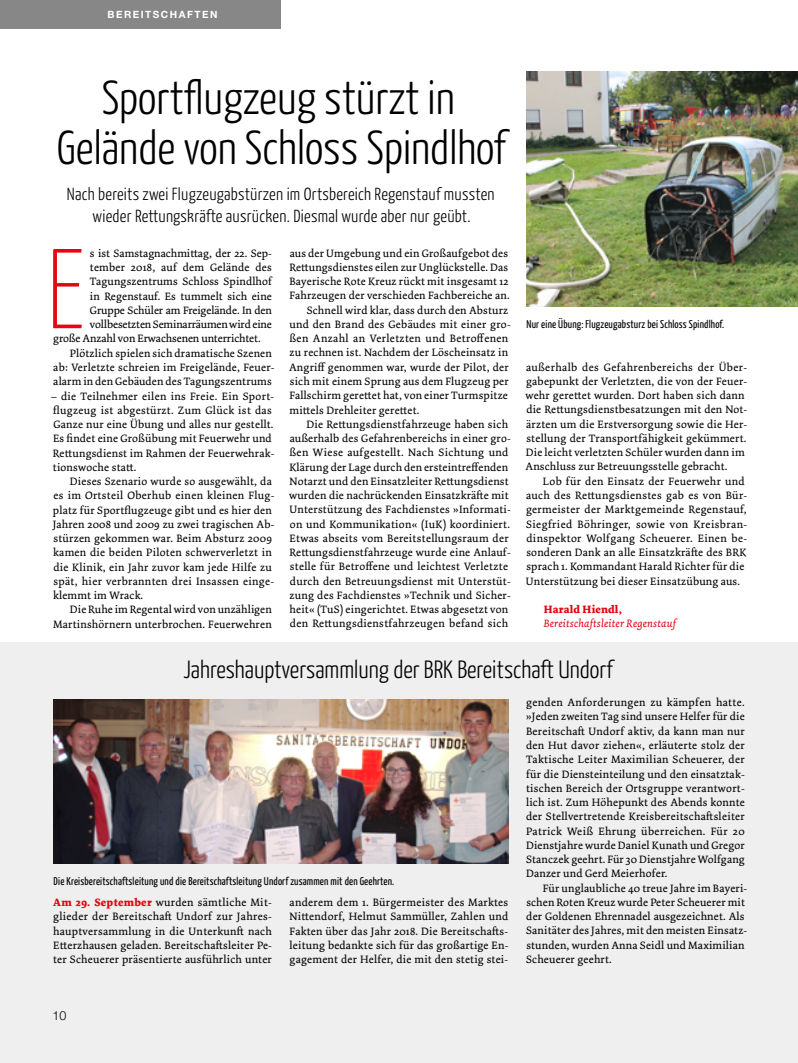
<style>
.page{position:relative;width:798px;height:1063px;background:#fff}
.page>*{position:absolute;margin:0;border:0;box-sizing:border-box;transform-origin:0 0}
.t1{font:100 113.12px "Yanone Kaffeesatz";color:#e30613}
.t2{font:300 47.5px/49.9px "Yanone Kaffeesatz";color:#000;text-align:center}
.t3{font:300 25px "Yanone Kaffeesatz";color:#000}
.t4{font:300 17.5px/22.5px "Yanone Kaffeesatz";letter-spacing:.015em;color:#000;text-align:center}
.t5{font:300 12.5px "Helvetica Neue LT Std";color:#000}
.t6{font:11.25px/14.2px "Dolly Pro";letter-spacing:.015em;color:#000}
.t7{font:11.25px "Yanone Kaffeesatz";letter-spacing:.015em;color:#000}
.t8{font:11.25px "Dolly Pro";letter-spacing:-.01em;color:#000}
.t9{font:11.25px "Dolly Pro";letter-spacing:-.015em;color:#000}
.t10{font:italic 11.25px "Dolly Pro";letter-spacing:.015em;color:#e30613}
.t11{font:700 11.25px "Dolly Pro";letter-spacing:.015em;color:#e30613}
.t12{font:700 10px "Helvetica Neue LT Std";letter-spacing:.15em;color:#fff}
.s1{font-weight:700;color:#e30613}
</style>
<div class="page">
<div style="left:0;top:642px;width:797px;height:421px;background:#efefef"></div>
<div style="left:0;top:0;width:281px;height:29px;background:#878787"></div>
<img style="left:53px;top:699px;width:455px;height:164px">
<img style="left:526px;top:71px;width:271px;height:236px">
<p class="t12" style="left:107px;top:8px;width:111px">BEREITSCHAFTEN</p>
<h2 class="t2" style="left:57px;top:71px;width:450px">Sportflugzeug stürzt in<br>Gelände von Schloss Spindlhof</h2>
<h3 class="t4" style="left:67px;top:182px;width:429px">Nach bereits zwei Flugzeugabstürzen im Ortsbereich Regenstauf mussten wieder Rettungskräfte ausrücken. Diesmal wurde aber nur geübt.</h3>
<h1 class="t1" style="left:46px;top:220px;width:41px">E</h1>
<p class="t6" style="left:90px;top:246px;width:183px">s ist Samstagnachmittag, der 22. Sep-</p>
<p class="t6" style="left:289px;top:246px;width:220px">aus der Umgebung und ein Großaufgebot des</p>
<p class="t6" style="left:289px;top:260px;width:220px">Rettungsdienstes eilen zur Unglückstelle. Das</p>
<p class="t6" style="left:289px;top:274px;width:221px">Bayerische Rote Kreuz rückt mit insgesamt 12</p>
<p class="t6" style="left:289px;top:289px;width:222px">Fahrzeugen der verschieden Fachbereiche an.</p>
<p class="t6" style="left:306px;top:303px;width:203px">Schnell wird klar, dass durch den Absturz</p>
<p class="t6" style="left:289px;top:317px;width:223px">und den Brand des Gebäudes mit einer gro-</p>
<p class="t6" style="left:289px;top:331px;width:220px">ßen Anzahl an Verletzten und Betroffenen</p>
<p class="t6" style="left:289px;top:346px;width:220px">zu rechnen ist. Nachdem der Löscheinsatz in</p>
<p class="t6" style="left:289px;top:360px;width:221px">Angriff genommen war, wurde der Pilot, der</p>
<p class="t6" style="left:290px;top:374px;width:220px">sich mit einem Sprung aus dem Flugzeug per</p>
<p class="t6" style="left:289px;top:388px;width:220px">Fallschirm gerettet hat, von einer Turmspitze</p>
<p class="t6" style="left:289px;top:403px;width:131px">mittels Drehleiter gerettet.</p>
<p class="t6" style="left:306px;top:417px;width:203px">Die Rettungsdienstfahrzeuge haben sich</p>
<p class="t6" style="left:289px;top:431px;width:222px">außerhalb des Gefahrenbereichs in einer gro-</p>
<p class="t6" style="left:289px;top:446px;width:220px">ßen Wiese aufgestellt. Nach Sichtung und</p>
<p class="t6" style="left:289px;top:460px;width:220px">Klärung der Lage durch den ersteintreffenden</p>
<p class="t6" style="left:289px;top:474px;width:221px">Notarzt und den Einsatzleiter Rettungsdienst</p>
<p class="t6" style="left:289px;top:488px;width:221px">wurden die nachrückenden Einsatzkräfte mit</p>
<p class="t6" style="left:289px;top:503px;width:223px">Unterstützung des Fachdienstes »Informati-</p>
<p class="t6" style="left:290px;top:517px;width:221px">on und Kommunikation« (IuK) koordiniert.</p>
<p class="t6" style="left:289px;top:531px;width:220px">Etwas abseits vom Bereitstellungsraum der</p>
<p class="t6" style="left:289px;top:545px;width:223px">Rettungsdienstfahrzeuge wurde eine Anlauf-</p>
<p class="t6" style="left:290px;top:560px;width:219px">stelle für Betroffene und leichtest Verletzte</p>
<p class="t6" style="left:290px;top:574px;width:222px">durch den Betreuungsdienst mit Unterstüt-</p>
<p class="t6" style="left:289px;top:588px;width:223px">zung des Fachdienstes »Technik und Sicher-</p>
<p class="t6" style="left:289px;top:602px;width:220px">heit« (TuS) eingerichtet. Etwas abgesetzt von</p>
<p class="t6" style="left:290px;top:617px;width:220px">den Rettungsdienstfahrzeugen befand sich</p>
<p class="t6" style="left:90px;top:260px;width:183px">tember 2018, auf dem Gelände des</p>
<p class="t6" style="left:90px;top:275px;width:183px">Tagungszentrums Schloss Spindlhof</p>
<p class="t6" style="left:90px;top:289px;width:183px">in Regenstauf. Es tummelt sich eine</p>
<p class="t8" style="left:90px;top:303px;width:183px">Gruppe Schüler am Freigelände. In den</p>
<p class="t9" style="left:90px;top:317px;width:183px">vollbesetzten Seminarräumen wird eine</p>
<p class="t8" style="left:53px;top:332px;width:209px">große Anzahl von Erwachsenen unterrichtet.</p>
<p class="t6" style="left:70px;top:346px;width:203px">Plötzlich spielen sich dramatische Szenen</p>
<p class="t6" style="left:53px;top:360px;width:223px">ab: Verletzte schreien im Freigelände, Feuer-</p>
<p class="t6" style="left:53px;top:374px;width:220px">alarm in den Gebäuden des Tagungszentrums</p>
<p class="t6" style="left:51px;top:389px;width:225px">– die Teilnehmer eilen ins Freie. Ein Sport&shy;flugzeug ist abgestürzt. Zum Glück ist das Ganze nur eine Übung und alles nur gestellt.<br>Es findet eine Großübung mit Feuerwehr und Rettungsdienst im Rahmen der Feuerwehrak&shy;tionswoche statt.</p>
<p class="t6" style="left:53px;top:474px;width:223px;text-indent:17px">Dieses Szenario wurde so ausgewählt, da es im Ortsteil Oberhub einen kleinen Flug&shy;platz für Sportflugzeuge gibt und es hier den Jahren 2008 und 2009 zu zwei tragischen Ab&shy;stürzen gekommen war. Beim Absturz 2009 kamen die beiden Piloten schwerverletzt in die Klinik, ein Jahr zuvor kam jede Hilfe zu spät, hier verbrannten drei Insassen einge&shy;klemmt im Wrack.</p>
<p class="t6" style="left:53px;top:603px;width:220px;text-align:right">Die Ruhe im Regental wird von unzähligen<br>Martinshörnern unterbrochen. Feuerwehren</p>
<p class="t7" style="left:526px;top:317px;width:199px">Nur eine Übung: Flugzeugabsturz bei Schloss Spindlhof.</p>
<p class="t6" style="left:525px;top:360px;width:223px">außerhalb des Gefahrenbereichs der Über&shy;gabepunkt der Verletzten, die von der Feuer&shy;wehr gerettet wurden. Dort haben sich dann die Rettungsdienstbesatzungen mit den Not&shy;ärzten um die Erstversorgung sowie die Her&shy;stellung der Transportfähigkeit gekümmert.<br>Die leicht verletzten Schüler wurden dann im Anschluss zur Betreuungsstelle gebracht.</p>
<p class="t6" style="left:525px;top:474px;width:223px;text-indent:17px">Lob für den Einsatz der Feuerwehr und auch des Rettungsdienstes gab es von Bür&shy;germeister der Marktgemeinde Regenstauf, Siegfried Böhringer, sowie von Kreisbran&shy;dinspektor Wolfgang Scheuerer. Einen be&shy;sonderen Dank an alle Einsatzkräfte des BRK sprach 1. Kommandant Harald Richter für die Unterstützung bei dieser Einsatzübung aus.</p>
<p class="t11" style="left:543px;top:602px;width:80px">Harald Hiendl,</p>
<p class="t10" style="left:543px;top:616px;width:134px">Bereitschaftsleiter Regenstauf</p>
<h3 class="t3" style="left:183px;top:654px;width:430px">Jahreshauptversammlung der BRK Bereitschaft Undorf</h3>
<p class="t7" style="left:54px;top:874px;width:342px">Die Kreisbereitschaftsleitung und die Bereitschaftsleitung Undorf zusammen mit den Geehrten.</p>
<p class="t6" style="left:53px;top:895px;width:220px;text-align:justify"><span class="s1">Am 29. September</span> wurden sämtliche Mit&shy;glieder der Bereitschaft Undorf zur Jahres&shy;hauptversammlung in die Unterkunft nach Etterzhausen geladen. Bereitschaftsleiter Pe&shy;ter Scheuerer präsentierte ausführlich unter</p>
<p class="t6" style="left:289px;top:895px;width:220px;text-align:justify">anderem dem 1. Bürgermeister des Marktes Nittendorf, Helmut Sammüller, Zahlen und Fakten über das Jahr 2018. Die Bereitschafts&shy;leitung bedankte sich für das großartige En&shy;gagement der Helfer, die mit den stetig stei-</p>
<p class="t6" style="left:526px;top:695px;width:220px;text-align:justify">genden Anforderungen zu kämpfen hatte. »Jeden zweiten Tag sind unsere Helfer für die Bereitschaft Undorf aktiv, da kann man nur den Hut davor ziehen«, erläuterte stolz der Taktische Leiter Maximilian Scheuerer, der für die Diensteinteilung und den einsatztak&shy;tischen Bereich der Ortsgruppe verantwort&shy;lich ist. Zum Höhepunkt des Abends konnte der Stellvertretende Kreisbereitschaftsleiter Patrick Weiß Ehrung überreichen. Für 20<br>Dienstjahre wurde Daniel Kunath und Gregor Stanczek geehrt. Für 30 Dienstjahre Wolfgang Danzer und Gerd Meierhofer.</p>
<p class="t6" style="left:526px;top:881px;width:223px;text-indent:17px">Für unglaubliche 40 treue Jahre im Bayeri&shy;schen Roten Kreuz wurde Peter Scheuerer mit der Goldenen Ehrennadel ausgezeichnet. Als Sanitäter des Jahres, mit den meisten Einsatz&shy;stunden, wurden Anna Seidl und Maximilian Scheuerer geehrt.</p>
<p class="t5" style="left:52px;top:1008px;width:15px">10</p>
</div>
